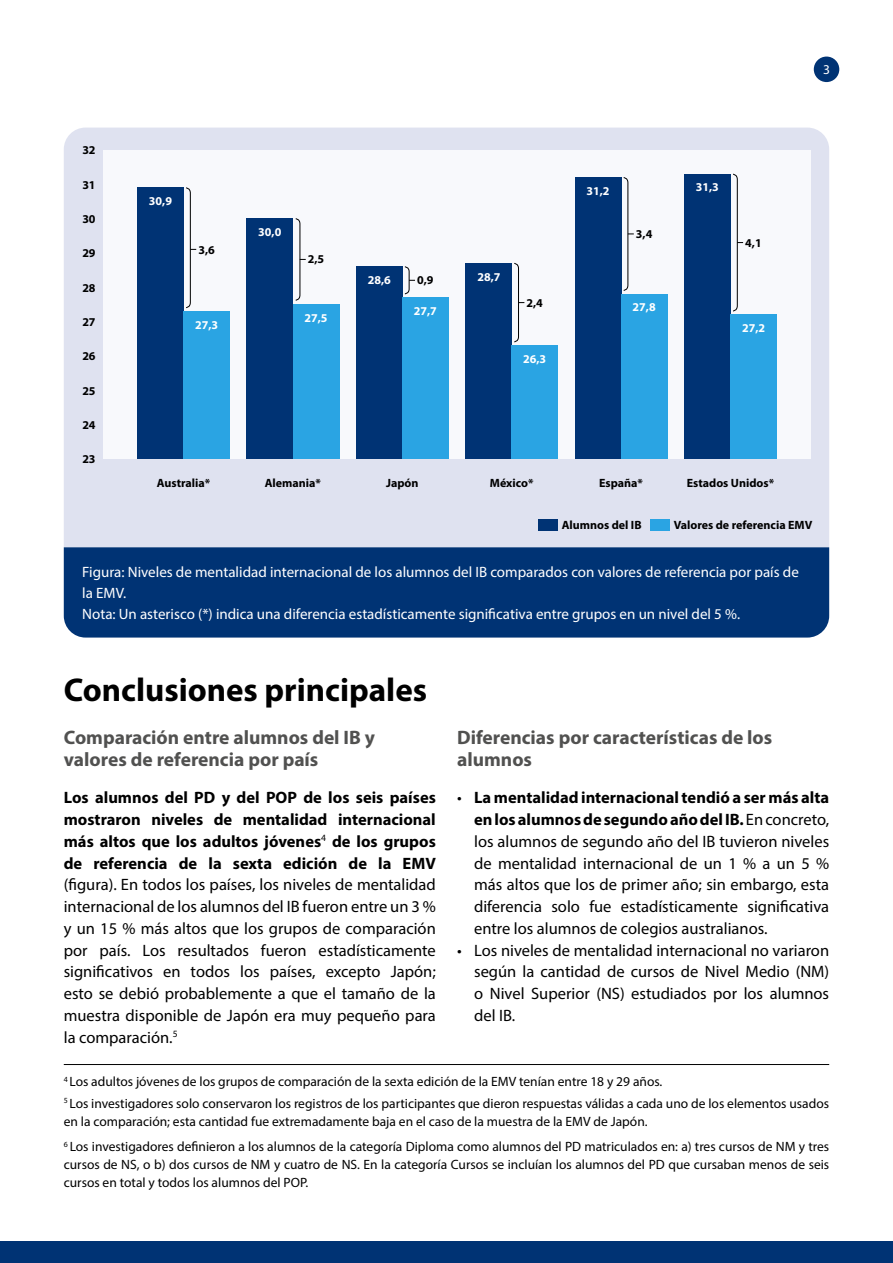
<style>
.page{position:relative;width:893px;height:1263px;background:#fff}
.page>*{position:absolute;margin:0;border:0;box-sizing:border-box;transform-origin:0 0}
.Body_text_-_Subhead{font:700 33px "Myriad Pro";color:#000}
.Body_text_-_Subhead-2{font:700 19.5px/21.8px "Myriad Pro";color:#515150}
.Body_text_-_Paragrap{font:16.5px/21.8px "Myriad Pro";color:#000;text-align:justify}
.Figure_caption_white{font:15px/21px "Myriad Pro";color:#fff}
.Footnote_no_line_abo{font:13.5px/18px "Myriad Pro";color:#000}
.Footnote{font:13.5px "Myriad Pro";color:#000}
.t1{font:13.5px "Myriad Pro";color:#fff}
.Figure_text{font:700 12px "Myriad Pro";color:#000}
.Figure_text_centred{font:700 12px "Myriad Pro";color:#000}
.Figure_text_centred-2{font:700 12px "Myriad Pro";color:#fff}
.Figure_text_right-al{font:700 12px "Myriad Pro";color:#000}
.s1{font-weight:700}
</style>
<div class="page">
<div style="left:814px;top:57px;width:25px;height:25px;background:#003374;border-radius:50%"></div>
<div style="left:0;top:1242px;width:893px;height:21px;background:#003374"></div>
<hr style="left:64px;top:1064px;width:765px;height:1px;background:#000">
<div style="left:64px;top:128px;width:765px;height:419px;background:#dfe2f0"></div>
<div style="left:64px;top:547px;width:765px;height:90px;background:#003374"></div>
<div style="left:538px;top:519px;width:19px;height:12px;background:#003374"></div>
<div style="left:650px;top:519px;width:19px;height:12px;background:#2aa4e3"></div>
<div style="left:103px;top:150px;width:708px;height:309px;background:#f8f9fc"></div>
<div style="left:137px;top:188px;width:47px;height:271px;background:#003374"></div>
<div style="left:247px;top:218px;width:46px;height:241px;background:#003374"></div>
<div style="left:356px;top:266px;width:46px;height:193px;background:#003374"></div>
<div style="left:465px;top:263px;width:47px;height:196px;background:#003374"></div>
<div style="left:575px;top:177px;width:46px;height:282px;background:#003374"></div>
<div style="left:684px;top:174px;width:46px;height:285px;background:#003374"></div>
<div style="left:184px;top:311px;width:46px;height:148px;background:#2aa4e3"></div>
<div style="left:293px;top:304px;width:46px;height:155px;background:#2aa4e3"></div>
<div style="left:402px;top:297px;width:46px;height:162px;background:#2aa4e3"></div>
<div style="left:512px;top:345px;width:46px;height:114px;background:#2aa4e3"></div>
<div style="left:621px;top:294px;width:46px;height:165px;background:#2aa4e3"></div>
<div style="left:730px;top:314px;width:47px;height:145px;background:#2aa4e3"></div>
<svg style="left:186px;top:187px;width:10px;height:121px"></svg>
<svg style="left:295px;top:218px;width:11px;height:83px"></svg>
<svg style="left:404px;top:266px;width:11px;height:28px"></svg>
<svg style="left:514px;top:263px;width:10px;height:79px"></svg>
<svg style="left:623px;top:177px;width:11px;height:114px"></svg>
<svg style="left:733px;top:174px;width:10px;height:138px"></svg>
<p class="t1" style="left:823px;top:61px;width:8px">3</p>
<p class="Figure_text_right-al" style="left:82px;top:142px;width:15px">32</p>
<p class="Figure_text_right-al" style="left:82px;top:177px;width:15px">31</p>
<p class="Figure_text_right-al" style="left:82px;top:211px;width:15px">30</p>
<p class="Figure_text_right-al" style="left:82px;top:245px;width:15px">29</p>
<p class="Figure_text_right-al" style="left:82px;top:280px;width:15px">28</p>
<p class="Figure_text_right-al" style="left:82px;top:314px;width:15px">27</p>
<p class="Figure_text_right-al" style="left:82px;top:348px;width:15px">26</p>
<p class="Figure_text_right-al" style="left:82px;top:383px;width:15px">25</p>
<p class="Figure_text_right-al" style="left:82px;top:417px;width:15px">24</p>
<p class="Figure_text_right-al" style="left:82px;top:451px;width:15px">23</p>
<p class="Figure_text_centred-2" style="left:149px;top:193px;width:25px">30,9</p>
<p class="Figure_text" style="left:198px;top:242px;width:18px">3,6</p>
<p class="Figure_text_centred-2" style="left:195px;top:317px;width:25px">27,3</p>
<p class="Figure_text_centred-2" style="left:258px;top:224px;width:25px">30,0</p>
<p class="Figure_text" style="left:308px;top:251px;width:18px">2,5</p>
<p class="Figure_text_centred-2" style="left:305px;top:310px;width:25px">27,5</p>
<p class="Figure_text_centred-2" style="left:368px;top:272px;width:25px">28,6</p>
<p class="Figure_text" style="left:417px;top:272px;width:18px">0,9</p>
<p class="Figure_text_centred-2" style="left:414px;top:303px;width:25px">27,7</p>
<p class="Figure_text_centred-2" style="left:477px;top:269px;width:25px">28,7</p>
<p class="Figure_text" style="left:526px;top:295px;width:18px">2,4</p>
<p class="Figure_text_centred-2" style="left:523px;top:351px;width:25px">26,3</p>
<p class="Figure_text_centred-2" style="left:586px;top:183px;width:25px">31,2</p>
<p class="Figure_text" style="left:636px;top:227px;width:18px">3,4</p>
<p class="Figure_text_centred-2" style="left:633px;top:300px;width:25px">27,8</p>
<p class="Figure_text_centred-2" style="left:696px;top:179px;width:25px">31,3</p>
<p class="Figure_text" style="left:745px;top:235px;width:18px">4,1</p>
<p class="Figure_text_centred-2" style="left:742px;top:320px;width:25px">27,2</p>
<p class="Figure_text_centred" style="left:157px;top:475px;width:55px">Australia*</p>
<p class="Figure_text_centred" style="left:265px;top:475px;width:58px">Alemania*</p>
<p class="Figure_text_centred" style="left:386px;top:475px;width:34px">Japón</p>
<p class="Figure_text_centred" style="left:490px;top:475px;width:45px">México*</p>
<p class="Figure_text_centred" style="left:599px;top:475px;width:45px">España*</p>
<p class="Figure_text_centred" style="left:687px;top:475px;width:89px">Estados Unidos*</p>
<p class="Figure_text" style="left:562px;top:517px;width:81px">Alumnos del IB</p>
<p class="Figure_text" style="left:674px;top:517px;width:140px">Valores de referencia EMV</p>
<p class="Figure_caption_white" style="left:82px;top:561px;width:718px">Figura: Niveles de mentalidad internacional de los alumnos del IB comparados con valores de referencia por país de la EMV.</p>
<p class="Figure_caption_white" style="left:82px;top:603px;width:659px">Nota: Un asterisco (*) indica una diferencia estadísticamente significativa entre grupos en un nivel del 5 %.</p>
<p class="Body_text_-_Subhead" style="left:64px;top:668px;width:365px">Conclusiones principales</p>
<p class="Body_text_-_Subhead-2" style="left:64px;top:726px;width:313px">Comparación entre alumnos del IB y valores de referencia por país</p>
<p class="Body_text_-_Paragrap" style="left:64px;top:787px;width:374px"><span class="s1">Los alumnos del PD y del POP de los seis países mostraron niveles de mentalidad internacional más altos que los adultos jóvenes</span><sup>4</sup> <span class="s1">de los grupos de referencia de la sexta edición de la EMV </span>(figura). En todos los países, los niveles de mentalidad internacional de los alumnos del IB fueron entre un 3 % y un 15 % más altos que los grupos de comparación por país. Los resultados fueron estadísticamente significativos en todos los países, excepto Japón; esto se debió probablemente a que el tamaño de la muestra disponible de Japón era muy pequeño para la comparación.<sup>5</sup></p>
<p class="Body_text_-_Subhead-2" style="left:457px;top:726px;width:317px">Diferencias por características de los alumnos</p>
<p class="Body_text_-_Paragrap" style="left:474px;top:787px;width:357px;text-indent:-17px">• <span class="s1">La mentalidad internacional tendió a ser más alta en los alumnos de segundo año del IB.</span> En concreto, los alumnos de segundo año del IB tuvieron niveles de mentalidad internacional de un 1 % a un 5 % más altos que los de primer año; sin embargo, esta diferencia solo fue estadísticamente significativa entre los alumnos de colegios australianos.</p>
<p class="Body_text_-_Paragrap" style="left:474px;top:939px;width:357px;text-indent:-17px">• Los niveles de mentalidad internacional no variaron según la cantidad de cursos de Nivel Medio (NM) o Nivel Superior (NS) estudiados por los alumnos del IB.</p>
<p class="Footnote" style="left:64px;top:1073px;width:600px"><sup>4</sup> Los adultos jóvenes de los grupos de comparación de la sexta edición de la EMV tenían entre 18 y 29 años.</p>
<p class="Footnote_no_line_abo" style="left:64px;top:1094px;width:767px"><sup>5</sup> Los investigadores solo conservaron los registros de los participantes que dieron respuestas válidas a cada uno de los elementos usados en la comparación; esta cantidad fue extremadamente baja en el caso de la muestra de la EMV de Japón.</p>
<p class="Footnote_no_line_abo" style="left:64px;top:1138px;width:767px;text-align:justify"><sup>6</sup> Los investigadores definieron a los alumnos de la categoría Diploma como alumnos del PD matriculados en: a) tres cursos de NM y tres cursos de NS, o b) dos cursos de NM y cuatro de NS. En la categoría Cursos se incluían los alumnos del PD que cursaban menos de seis cursos en total y todos los alumnos del POP.</p>
</div>
